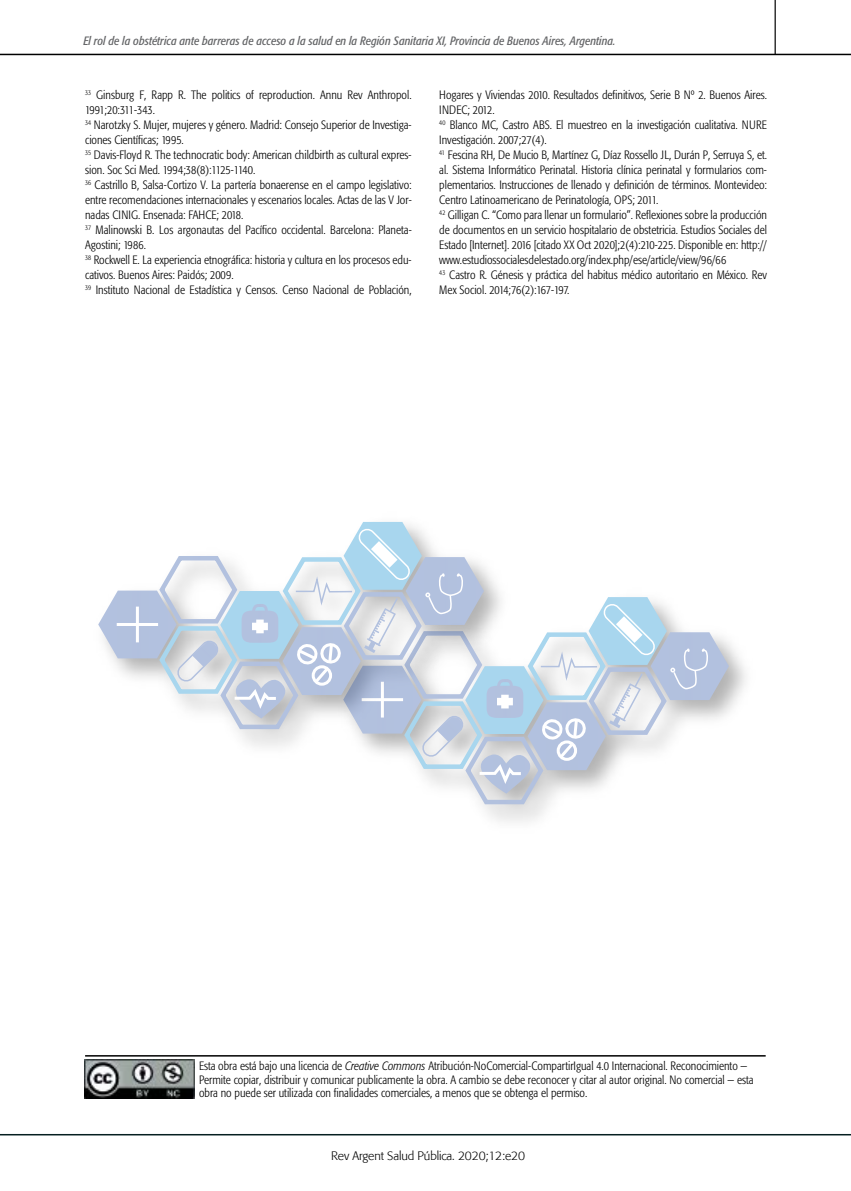
<style>
.page{position:relative;width:851px;height:1191px;background:#fff}
.page>*{position:absolute;margin:0;border:0;box-sizing:border-box;transform-origin:0 0}
.t1{font:300 condensed 12px/15px "Formata";color:#000}
.t2{font:italic condensed 12px "Formata";color:#636466}
.t3{font:300 12px "Formata";letter-spacing:-.01em;color:#000}
.s1{font-style:italic}
</style>
<div class="page">
<hr style="left:0;top:54px;width:850px;height:1px;background:#000">
<hr style="left:0;top:1134px;width:850px;height:1px;background:#061f20">
<hr style="left:774px;top:0;width:1px;height:54px;background:#000">
<img style="left:85px;top:1059px;width:109px;height:39px">
<hr style="left:85px;top:1055px;width:680px;height:1px;background:#000">
<svg style="left:98px;top:522px;width:630px;height:286px"></svg>
<p class="t2" style="left:83px;top:34px;width:533px">El rol de la obstétrica ante barreras de acceso a la salud en la Región Sanitaria XI, Provincia de Buenos Aires, Argentina.</p>
<p class="t1" style="left:85px;top:87px;width:328px"><sup>33</sup> Ginsburg F, Rapp R. The politics of reproduction. Annu Rev Anthropol.<br>1991;20:311-343.<br><sup>34</sup> Narotzky S. Mujer, mujeres y género. Madrid: Consejo Superior de Investiga&shy;ciones Científicas; 1995.<br><sup>35</sup> Davis-Floyd R. The technocratic body: American childbirth as cultural expres&shy;sion. Soc Sci Med. 1994;38(8):1125-1140.<br><sup>36</sup> Castrillo B, Salsa-Cortizo V. La partería bonaerense en el campo legislativo: entre recomendaciones internacionales y escenarios locales. Actas de las V Jor&shy;nadas CINIG. Ensenada: FAHCE; 2018.<br><sup>37</sup> Malinowski B. Los argonautas del Pacífico occidental. Barcelona: Planeta-Agostini; 1986.<br><sup>38</sup> Rockwell E. La experiencia etnográfica: historia y cultura en los procesos edu&shy;cativos. Buenos Aires: Paidós; 2009.<br><sup>39</sup> Instituto Nacional de Estadística y Censos. Censo Nacional de Población,</p>
<p class="t1" style="left:439px;top:87px;width:329px">Hogares y Viviendas 2010. Resultados definitivos, Serie B Nº 2. Buenos Aires.<br>INDEC; 2012.<br><sup>40</sup> Blanco MC, Castro ABS. El muestreo en la investigación cualitativa. NURE Investigación. 2007;27(4).<br><sup>41</sup> Fescina RH, De Mucio B, Martínez G, Díaz Rossello JL, Durán P, Serruya S, et. al. Sistema Informático Perinatal. Historia clínica perinatal y formularios com&shy;plementarios. Instrucciones de llenado y definición de términos. Montevideo:<br>Centro Latinoamericano de Perinatología, OPS; 2011.<br><sup>42</sup> Gilligan C. “Como para llenar un formulario”. Reflexiones sobre la producción de documentos en un servicio hospitalario de obstetricia. Estudios Sociales del Estado [Internet]. 2016 [citado XX Oct 2020];2(4):210-225. Disponible en: http:// www.estudiossocialesdelestado.org/index.php/ese/article/view/96/66<br><sup>43</sup> Castro R. Génesis y práctica del habitus médico autoritario en México. Rev Mex Sociol. 2014;76(2):167-197.</p>
<p class="t1" style="left:199px;top:1059px;width:556px;line-height:13.5px">Esta obra está bajo una licencia de <span class="s1">Creative Commons</span> Atribución-NoComercial-CompartirIgual 4.0 Internacional. Reconocimiento —<br>Permite copiar, distribuir y comunicar publicamente la obra. A cambio se debe reconocer y citar al autor original. No comercial — esta obra no puede ser utilizada con finalidades comerciales, a menos que se obtenga el permiso.</p>
<p class="t3" style="left:331px;top:1149px;width:195px">Rev Argent Salud Pública. 2020;12:e20</p>
</div>
